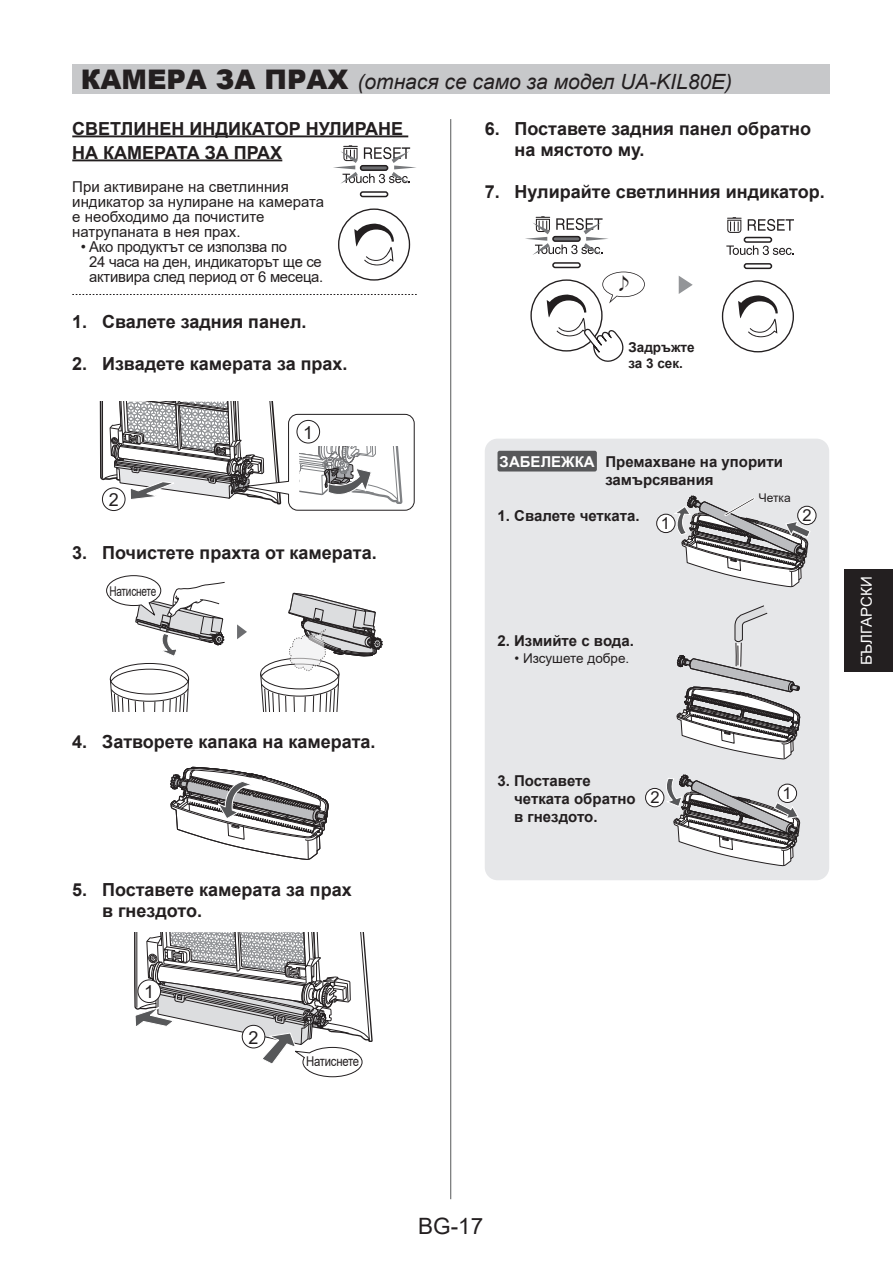
<style>
.page{position:relative;width:893px;height:1263px;background:#fff}
.page>*{position:absolute;margin:0;border:0;box-sizing:border-box;transform-origin:0 0}
.t1{font:22.5px "Arial";color:#231f20}
.t2{font:italic 21px "Arial";color:#231f20}
.t3{font:700 18px/21px "Arial";color:#231f20}
.t4{font:18px "Arial";color:#231f20}
.t5{font:300 18px "Shin Go Pro";color:#231f20}
.t6{font:16.5px "Arial";color:#231f20}
.t7{font:15px/15px "Arial";letter-spacing:-.01em;color:#231f20}
.t8{font:700 15px/18px "Arial";color:#231f20}
.t9{font:15px "Arial";color:#fff}
.t10{font:13.5px "Arial";color:#231f20}
.t11{font:700 13.5px/16.5px "Arial";color:#231f20}
.t12{font:13.5px "Arial";letter-spacing:-.02em;color:#231f20;scale:.74 1}
.t13{font:13.5px "Arial";letter-spacing:-.02em;color:#231f20;scale:.84 1}
.t14{font:12px "Arial";color:#231f20}
.s1{font-weight:900;font-style:normal;font-size:27px}
.s2{color:#fff}
</style>
<div class="page">
<div style="left:844px;top:570px;width:49px;height:102px;background:#231f20"></div>
<hr style="left:450px;top:119px;width:1px;height:1080px;background:#57585a">
<hr style="left:72px;top:135px;width:336px;height:2px;background:#231f20">
<hr style="left:72px;top:159px;width:210px;height:2px;background:#231f20">
<svg style="left:100px;top:402px;width:315px;height:109px"></svg>
<div style="left:297px;top:420px;width:23px;height:23px;border:1px solid #231f20;border-radius:50%"></div>
<svg style="left:237px;top:624px;width:10px;height:15px"></svg>
<svg style="left:110px;top:663px;width:79px;height:49px"></svg>
<svg style="left:260px;top:593px;width:123px;height:119px"></svg>
<svg style="left:106px;top:575px;width:119px;height:81px"></svg>
<svg style="left:170px;top:766px;width:159px;height:94px"></svg>
<svg style="left:134px;top:932px;width:239px;height:145px"></svg>
<div style="left:360px;top:191px;width:28px;height:6px;border:2px solid #231f20;border-radius:2px"></div>
<svg style="left:338px;top:208px;width:72px;height:73px"></svg>
<svg style="left:333px;top:145px;width:83px;height:39px"></svg>
<div style="left:72px;top:64px;width:758px;height:30px;background:#c7c8ca"></div>
<div style="left:485px;top:439px;width:344px;height:441px;background:#e6e7e9;border-radius:13px"></div>
<div style="left:497px;top:451px;width:100px;height:20px;background:#57585a;border-radius:2px"></div>
<svg style="left:662px;top:774px;width:138px;height:93px"></svg>
<div style="left:778px;top:784px;width:19px;height:18px;background:#fff;border-radius:50%"></div>
<div style="left:778px;top:784px;width:19px;height:19px;border:1px solid #231f20;border-radius:50%"></div>
<div style="left:645px;top:788px;width:19px;height:19px;background:#fff;border-radius:50%"></div>
<div style="left:645px;top:788px;width:19px;height:19px;border:1px solid #231f20;border-radius:50%"></div>
<svg style="left:676px;top:605px;width:124px;height:155px"></svg>
<div style="left:657px;top:514px;width:18px;height:19px;background:#fff;border-radius:50%"></div>
<div style="left:656px;top:514px;width:19px;height:19px;border:1px solid #231f20;border-radius:50%"></div>
<svg style="left:798px;top:506px;width:18px;height:19px"></svg>
<div style="left:797px;top:506px;width:19px;height:19px;border:1px solid #231f20;border-radius:50%"></div>
<svg style="left:673px;top:495px;width:138px;height:93px"></svg>
<svg style="left:72px;top:294px;width:345px;height:1px"></svg>
<svg style="left:679px;top:276px;width:14px;height:18px"></svg>
<svg style="left:727px;top:217px;width:15px;height:16px"></svg>
<svg style="left:748px;top:219px;width:46px;height:12px"></svg>
<svg style="left:726px;top:245px;width:68px;height:10px"></svg>
<div style="left:744px;top:237px;width:28px;height:6px;border:2px solid #231f20;border-radius:2px"></div>
<div style="left:744px;top:263px;width:28px;height:6px;border:2px solid #231f20;border-radius:2px"></div>
<svg style="left:722px;top:280px;width:72px;height:72px"></svg>
<div style="left:552px;top:262px;width:29px;height:6px;border:2px solid #231f20;border-radius:2px"></div>
<svg style="left:525px;top:216px;width:83px;height:39px"></svg>
<svg style="left:530px;top:272px;width:115px;height:90px"></svg>
<p class="t2" style="left:81px;top:68px;width:653px"><span class="s1">КАМЕРА ЗА ПРАХ</span> (отнася се само за модел UA-KIL80E)</p>
<p class="t3" style="left:72px;top:116px;width:332px;line-height:24px">СВЕТЛИНЕН ИНДИКАТОР НУЛИРАНЕ<br>НА КАМЕРАТА ЗА ПРАХ</p>
<p class="t7" style="left:72px;top:179px;width:253px">При активиране на светлинния индикатор за нулиране на камерата е необходимо да почистите натрупаната в нея прах.</p>
<p class="t7" style="left:89px;top:239px;width:236px;text-indent:-9px">• Ако продуктът се използва по<br>24 часа на ден, индикаторът ще се активира след период от 6 месеца.</p>
<p class="t3" style="left:72px;top:312px;width:236px">1. Свалете задния панел.</p>
<p class="t3" style="left:72px;top:354px;width:277px">2. Извадете камерата за прах.</p>
<p class="t4" style="left:109px;top:487px;width:12px">2</p>
<p class="t4" style="left:303px;top:420px;width:12px">1</p>
<p class="t3" style="left:72px;top:543px;width:306px">3. Почистете прахта от камерата.</p>
<p class="t12" style="left:109px;top:582px;width:65px">Натиснете</p>
<p class="t3" style="left:72px;top:732px;width:305px">4. Затворете капака на камерата.</p>
<p class="t3" style="left:102px;top:879px;width:251px;text-indent:-30px">5. Поставете камерата за прах в гнездото.</p>
<p class="t4" style="left:144px;top:979px;width:12px">1</p>
<p class="t4" style="left:249px;top:1025px;width:12px">2</p>
<p class="t13" style="left:306px;top:1052px;width:65px">Натиснете</p>
<p class="t3" style="left:514px;top:118px;width:298px;text-indent:-30px">6. Поставете задния панел обратно на мястото му.</p>
<p class="t3" style="left:485px;top:181px;width:341px">7. Нулирайте светлинния индикатор.</p>
<p class="t5" style="left:615px;top:269px;width:19px">♪</p>
<p class="t11" style="left:628px;top:339px;width:68px">Задръжте за 3 сек.</p>
<p class="t8" style="left:605px;top:453px;width:179px;text-indent:-106px"><span class="s2">ЗАБЕЛЕЖКА</span> Премахване на упорити замърсявания</p>
<p class="t8" style="left:497px;top:507px;width:144px">1. Свалете четката.</p>
<p class="t14" style="left:759px;top:489px;width:33px">Четка</p>
<p class="t6" style="left:661px;top:512px;width:11px">1</p>
<p class="t6" style="left:802px;top:504px;width:11px">2</p>
<p class="t8" style="left:497px;top:632px;width:138px">2. Измийте с вода.</p>
<p class="t10" style="left:514px;top:649px;width:116px">• Изсушете добре.</p>
<p class="t8" style="left:514px;top:772px;width:123px;text-indent:-17px">3. Поставете четката обратно в гнездото.</p>
<p class="t6" style="left:650px;top:786px;width:11px">2</p>
<p class="t6" style="left:782px;top:782px;width:11px">1</p>
<p class="t9" style="left:856px;top:665px;width:90px;rotate:-90deg">БЪЛГАРСКИ</p>
<p class="t1" style="left:418px;top:1211px;width:67px">BG-17</p>
</div>
